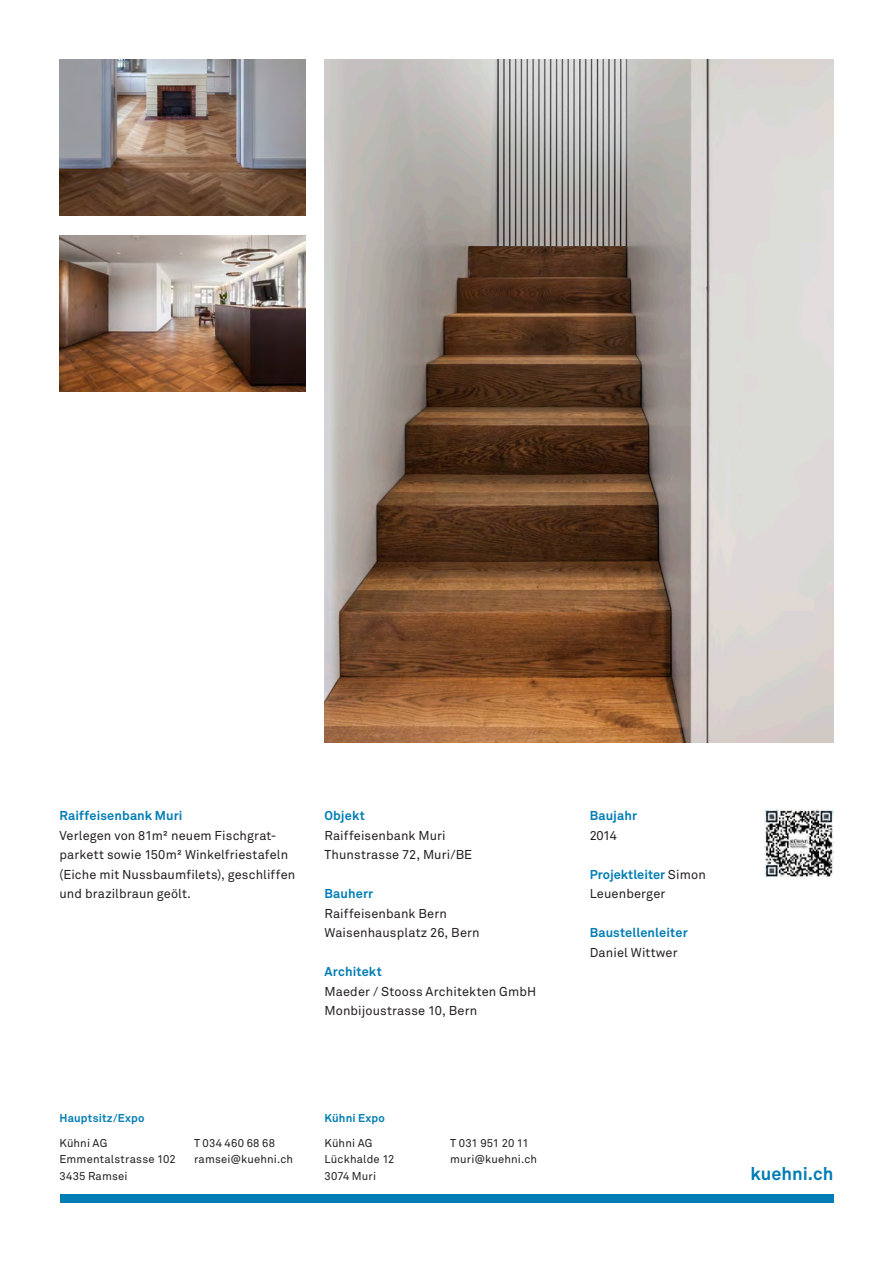
<style>
.page{position:relative;width:893px;height:1263px;background:#fff}
.page>*{position:absolute;margin:0;border:0;box-sizing:border-box;transform-origin:0 0}
.t1{font:700 18px "Akkurat";color:#007db5}
.Lauftext_schwarz{font:12.75px/19.5px "Akkurat";letter-spacing:.01em;color:#231f20}
.Lauftext_Titel_blau{font:700 12.75px "Akkurat";letter-spacing:.01em;color:#007db5}
.Lauftext_schwarz-2{font:700 12.75px/19.5px "Akkurat";letter-spacing:.01em;color:#007db5}
.Adresse_schwarz{font:11.25px "Akkurat";letter-spacing:.015em;color:#231f20}
.Adresse_blauer_Titel{font:700 11.25px "Akkurat";letter-spacing:.02em;color:#007db5}
.Adresse_schwarz-2{font:11.25px "Akkurat";letter-spacing:-.01em;color:#231f20}
.s1{font-weight:700;color:#007db5}
.s2{font-weight:400;color:#231f20}
</style>
<div class="page">
<img style="left:60px;top:60px;width:245px;height:156px">
<img style="left:325px;top:60px;width:508px;height:682px">
<img style="left:60px;top:235px;width:245px;height:156px">
<div style="left:60px;top:1194px;width:773px;height:9px;background:#007db5"></div>
<img style="left:765px;top:810px;width:68px;height:66px">
<p class="Lauftext_Titel_blau" style="left:60px;top:807px;width:125px">Raiffeisenbank Muri</p>
<p class="Lauftext_schwarz" style="left:60px;top:826px;width:237px">Verlegen von 81m² neuem Fischgrat&shy;parkett sowie 150m² Winkelfriestafeln (Eiche mit Nussbaumfilets), geschliffen und brazilbraun geölt.</p>
<p class="Lauftext_Titel_blau" style="left:325px;top:807px;width:42px">Objekt</p>
<p class="Lauftext_schwarz" style="left:325px;top:826px;width:123px">Raiffeisenbank Muri</p>
<p class="Lauftext_schwarz" style="left:325px;top:845px;width:149px">Thunstrasse 72, Muri/BE</p>
<p class="Lauftext_Titel_blau" style="left:325px;top:885px;width:50px">Bauherr</p>
<p class="Lauftext_schwarz" style="left:325px;top:904px;width:124px">Raiffeisenbank Bern</p>
<p class="Lauftext_schwarz" style="left:325px;top:923px;width:157px">Waisenhausplatz 26, Bern</p>
<p class="Lauftext_Titel_blau" style="left:325px;top:963px;width:59px">Architekt</p>
<p class="Lauftext_schwarz" style="left:325px;top:982px;width:213px">Maeder / Stooss Architekten GmbH</p>
<p class="Lauftext_schwarz" style="left:325px;top:1001px;width:154px">Monbijoustrasse 10, Bern</p>
<p class="Adresse_blauer_Titel" style="left:60px;top:1110px;width:87px">Hauptsitz/Expo</p>
<p class="Adresse_blauer_Titel" style="left:325px;top:1110px;width:62px">Kühni Expo</p>
<p class="Adresse_schwarz" style="left:60px;top:1136px;width:49px">Kühni AG</p>
<p class="Adresse_schwarz" style="left:60px;top:1152px;width:118px">Emmentalstrasse 102</p>
<p class="Adresse_schwarz" style="left:60px;top:1169px;width:70px">3435 Ramsei</p>
<p class="Adresse_schwarz" style="left:194px;top:1136px;width:83px">T 034 460 68 68</p>
<p class="Adresse_schwarz" style="left:194px;top:1152px;width:101px">ramsei@kuehni.ch</p>
<p class="Adresse_schwarz" style="left:325px;top:1136px;width:49px">Kühni AG</p>
<p class="Adresse_schwarz" style="left:325px;top:1152px;width:71px">Lückhalde 12</p>
<p class="Adresse_schwarz" style="left:325px;top:1169px;width:53px">3074 Muri</p>
<p class="Adresse_schwarz-2" style="left:450px;top:1136px;width:80px">T 031 951 20 11</p>
<p class="Adresse_schwarz" style="left:450px;top:1152px;width:88px">muri@kuehni.ch</p>
<p class="Lauftext_Titel_blau" style="left:590px;top:807px;width:49px">Baujahr</p>
<p class="Lauftext_schwarz" style="left:590px;top:826px;width:29px">2014</p>
<p class="Lauftext_schwarz" style="left:590px;top:865px;width:118px"><span class="s1">Projektleiter</span> Simon<br>Leuenberger</p>
<p class="Lauftext_schwarz-2" style="left:590px;top:923px;width:99px">Baustellenleiter<br><span class="s2">Daniel Wittwer</span></p>
<p class="t1" style="left:750px;top:1162px;width:84px">kuehni.ch</p>
</div>
